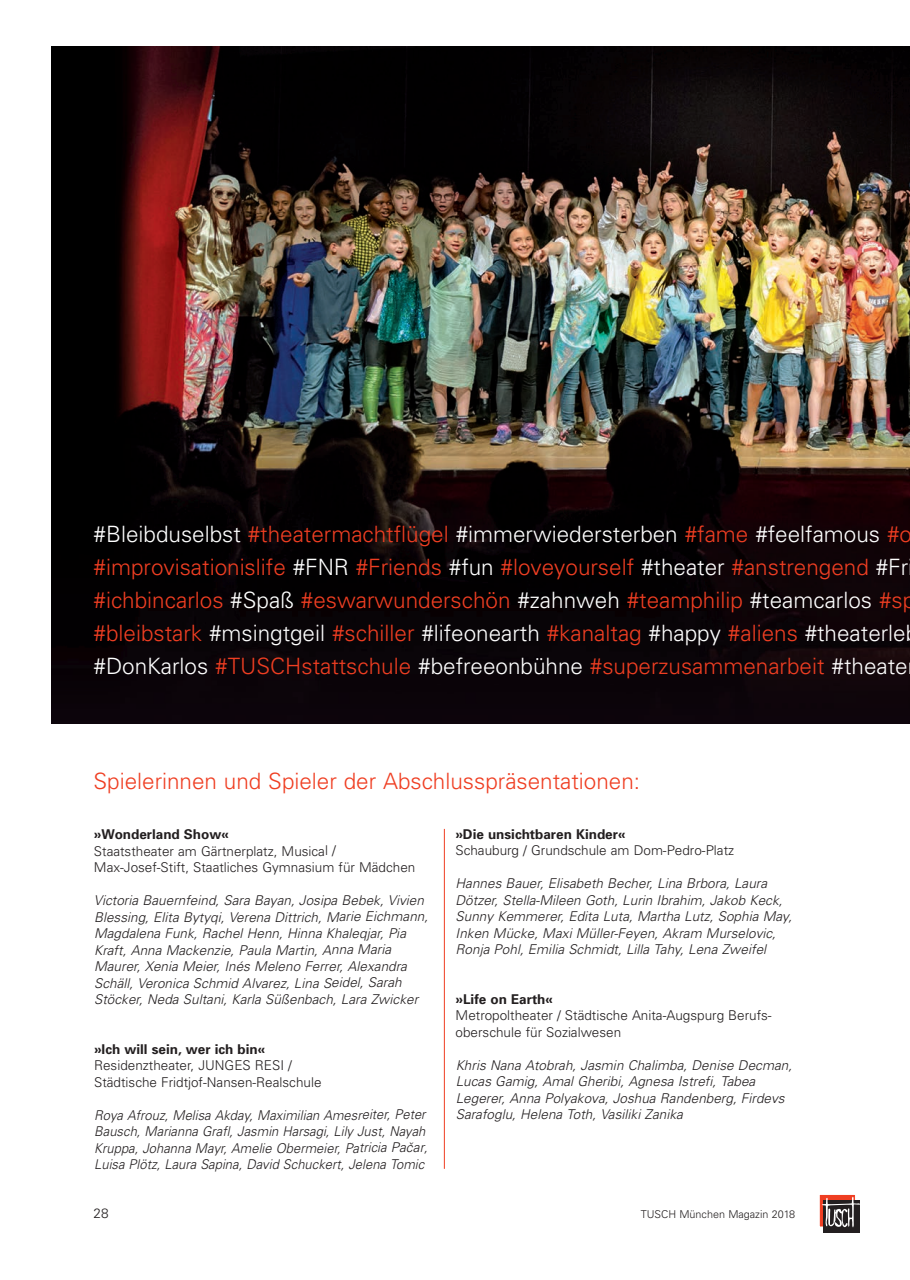
<style>
.page{position:relative;width:910px;height:1280px;background:#fff}
.page>*{position:absolute;margin:0;border:0;box-sizing:border-box;transform-origin:0 0}
.t1{font:300 22.5px/33px "Univers";color:#ef3e22}
.t2{font:italic 300 13.5px/16.5px "Univers";color:#231f20}
.t3{font:300 13.5px/16.5px "Univers";color:#231f20}
.t4{font:italic 300 13.5px/16.5px "Univers";color:#231f20;scale:.96 1}
.t5{font:700 13.5px "Univers";color:#231f20}
.t6{font:300 10.8px "Univers";color:#231f20}
.s1{color:#fff}
</style>
<div class="page">
<img style="left:51px;top:47px;width:859px;height:676px">
<div style="left:819px;top:1194px;width:36px;height:33px;background:#ef3e22"></div>
<div style="left:819px;top:1194px;width:37px;height:33px;border:1px solid #fff"></div>
<div style="left:823px;top:1200px;width:37px;height:33px;background:#231f20"></div>
<svg style="left:822px;top:1195px;width:38px;height:33px"></svg>
<hr style="left:444px;top:829px;width:1px;height:340px;background:#ef3e22">
<p class="t1" style="left:94px;top:517px;width:823px"><span class="s1">#Bleibduselbst</span> #theatermachtflügel <span class="s1">#immerwiedersterben</span> #fame <span class="s1">#feelfamous</span> #o #improvisationislife <span class="s1">#FNR</span> #Friends <span class="s1">#fun</span> #loveyourself <span class="s1">#theater</span> #anstrengend <span class="s1">#Fr </span>#ichbincarlos <span class="s1">#Spaß</span> #eswarwunderschön <span class="s1">#zahnweh</span> #teamphilip <span class="s1">#teamcarlos</span> #sp #bleibstark <span class="s1">#msingtgeil</span> #schiller <span class="s1">#lifeonearth</span> #kanaltag <span class="s1">#happy</span> #aliens <span class="s1">#theaterle #DonKarlos</span> #TUSCHstattschule <span class="s1">#befreeonbühne</span> #superzusammenarbeit <span class="s1">#theate</span></p>
<h1 class="t1" style="left:94px;top:765px;width:548px">Spielerinnen und Spieler der Abschlusspräsentationen:</h1>
<p class="t5" style="left:94px;top:826px;width:137px">»Wonderland Show«</p>
<p class="t3" style="left:94px;top:842px;width:323px">Staatstheater am Gärtnerplatz, Musical /<br>Max-Josef-Stift, Staatliches Gymnasium für Mädchen</p>
<p class="t2" style="left:94px;top:892px;width:339px">Victoria Bauernfeind,Sara Bayan,Josipa Bebek,Vivien Blessing,Elita Bytyqi,Verena Dittrich,Marie Eichmann, Magdalena Funk,RachelHenn,Hinna Khaleqjar,Pia Kraft,Anna Mackenzie,Paula Martin,Anna Maria Maurer,Xenia Meier,Inés Meleno Ferrer,Alexandra Schäll,Veronica Schmid Alvarez,Lina Seidel,Sarah Stöcker,Neda Sultani,Karla Süßenbach,Lara Zwicker</p>
<p class="t5" style="left:94px;top:1041px;width:173px">»Ich will sein, wer ich bin«</p>
<p class="t3" style="left:94px;top:1057px;width:229px">Residenztheater, JUNGES RESI /<br>Städtische Fridtjof-Nansen-Realschule</p>
<p class="t4" style="left:94px;top:1106px;width:352px">Roya Afrouz,Melisa Akday,Maximilian Amesreiter,Peter Bausch,Marianna Grafl,Jasmin Harsagi,Lily Just,Nayah Kruppa,Johanna Mayr,Amelie Obermeier,Patricia Pacˇar, Luisa Plötz,Laura Sapina,David Schuckert,Jelena Tomic</p>
<p class="t5" style="left:455px;top:826px;width:172px">»Die unsichtbaren Kinder«</p>
<p class="t3" style="left:455px;top:842px;width:280px">Schauburg / Grundschule am Dom-Pedro-Platz</p>
<p class="t2" style="left:455px;top:875px;width:342px">Hannes Bauer,Elisabeth Becher,Lina Brbora,Laura Dötzer,Stella-Mileen Goth,Lurin Ibrahim,Jakob Keck, Sunny Kemmerer,Edita Luta,Martha Lutz,Sophia May, Inken Mücke,MaxiMüller-Feyen,Akram Murselovic, Ronja Pohl,Emilia Schmidt,Lilla Tahy,Lena Zweifel</p>
<p class="t5" style="left:456px;top:991px;width:99px">»Life on Earth«</p>
<p class="t3" style="left:456px;top:1007px;width:318px">Metropoltheater / Städtische Anita-Augspurg Berufs&shy;oberschule für Sozialwesen</p>
<p class="t2" style="left:456px;top:1057px;width:341px">Khris Nana Atobrah,Jasmin Chalimba,Denise Decman, Lucas Gamig,AmalGheribi,Agnesa Istrefi,Tabea Legerer,Anna Polyakova,Joshua Randenberg,Firdevs Sarafoglu,Helena Toth,VasilikiZanika</p>
<p class="t3" style="left:94px;top:1205px;width:16px">28</p>
<p class="t6" style="left:641px;top:1208px;width:156px">TUSCH München Magazin 2018</p>
</div>
